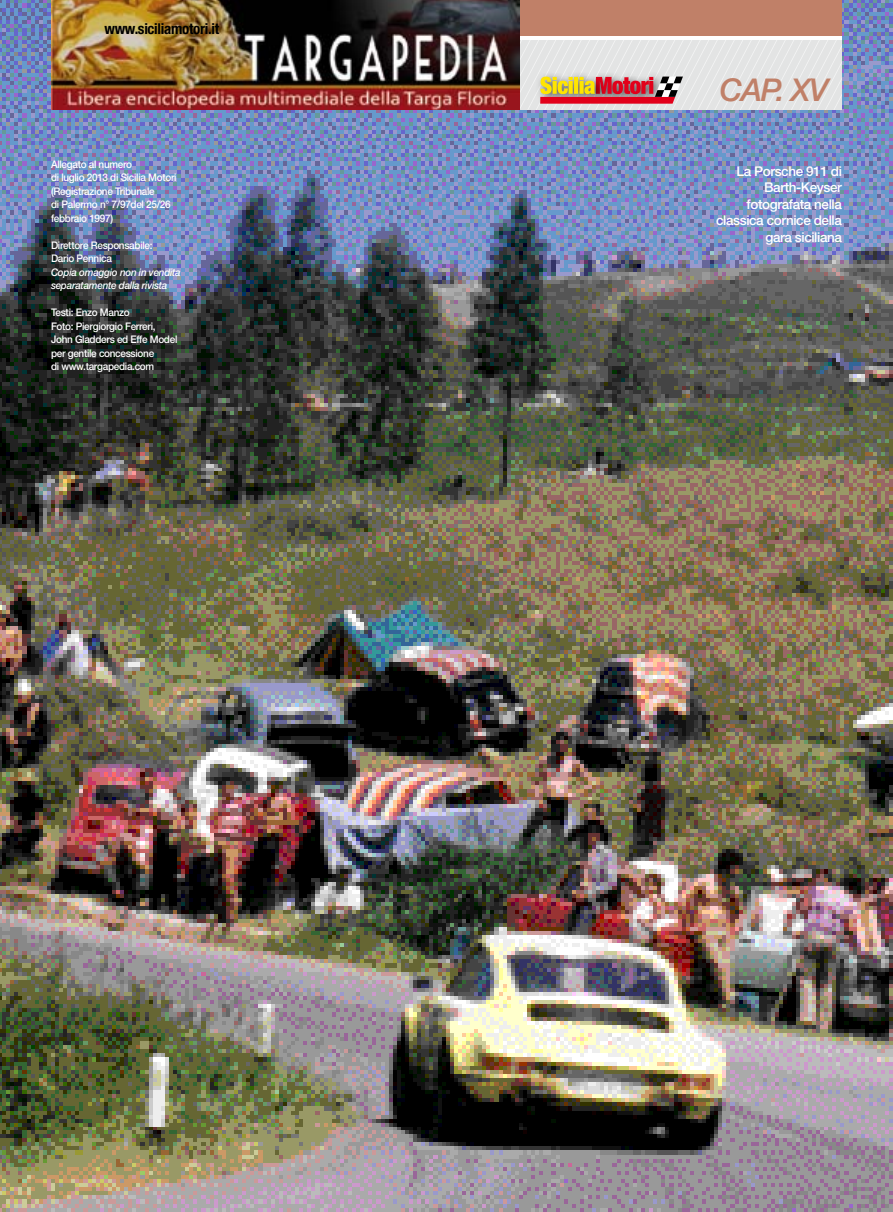
<style>
.page{position:relative;width:893px;height:1212px;background:#fff}
.page>*{position:absolute;margin:0;border:0;box-sizing:border-box;transform-origin:0 0}
.t1{font:italic 500 31.5px "Helvetica Neue";color:#c08068}
.t2{font:700 condensed 15px "Helvetica Neue";letter-spacing:-.02em;color:#000}
.t3{font:500 13.5px/16.5px "Helvetica Neue";letter-spacing:-.03em;color:#fff;text-align:right}
.t4{font:500 10.5px/13.5px "Helvetica Neue";letter-spacing:-.03em;color:#fff;scale:.95 1}
.t5{font:italic 500 10.5px/13.5px "Helvetica Neue";letter-spacing:-.03em;color:#fff;scale:.95 1}
</style>
<div class="page">
<img style="left:0;top:0;width:893px;height:1212px">
<svg style="left:519px;top:35px;width:323px;height:5px"></svg>
<div style="left:52px;top:0;width:790px;height:35px;background:#c08068"></div>
<img style="left:51px;top:0;width:468px;height:40px">
<img style="left:51px;top:40px;width:791px;height:70px">
<h2 class="t2" style="left:104px;top:20px;width:116px">www.siciliamotori.it</h2>
<p class="t4" style="left:51px;top:157px;width:134px">Allegato al numero<br>di luglio 2013 di Sicilia Motori (Registrazione Tribunale<br>di Palermo n° 7/97del 25/26 febbraio 1997)</p>
<p class="t4" style="left:51px;top:238px;width:108px">Direttore Responsabile:<br>Dario Pennica</p>
<p class="t5" style="left:51px;top:265px;width:138px">Copia omaggio non in vendita separatamente dalla rivista</p>
<p class="t4" style="left:51px;top:306px;width:135px">Testi: Enzo Manzo<br>Foto: Piergiorgio Ferreri,<br>John Gladders ed Effe Model per gentile concessione<br>di www.targapedia.com</p>
<h1 class="t1" style="left:720px;top:71px;width:110px">CAP. XV</h1>
<p class="t3" style="left:716px;top:162px;width:127px">La Porsche 911 di<br>Barth-Keyser fotografata nella classica cornice della gara siciliana</p>
</div>
